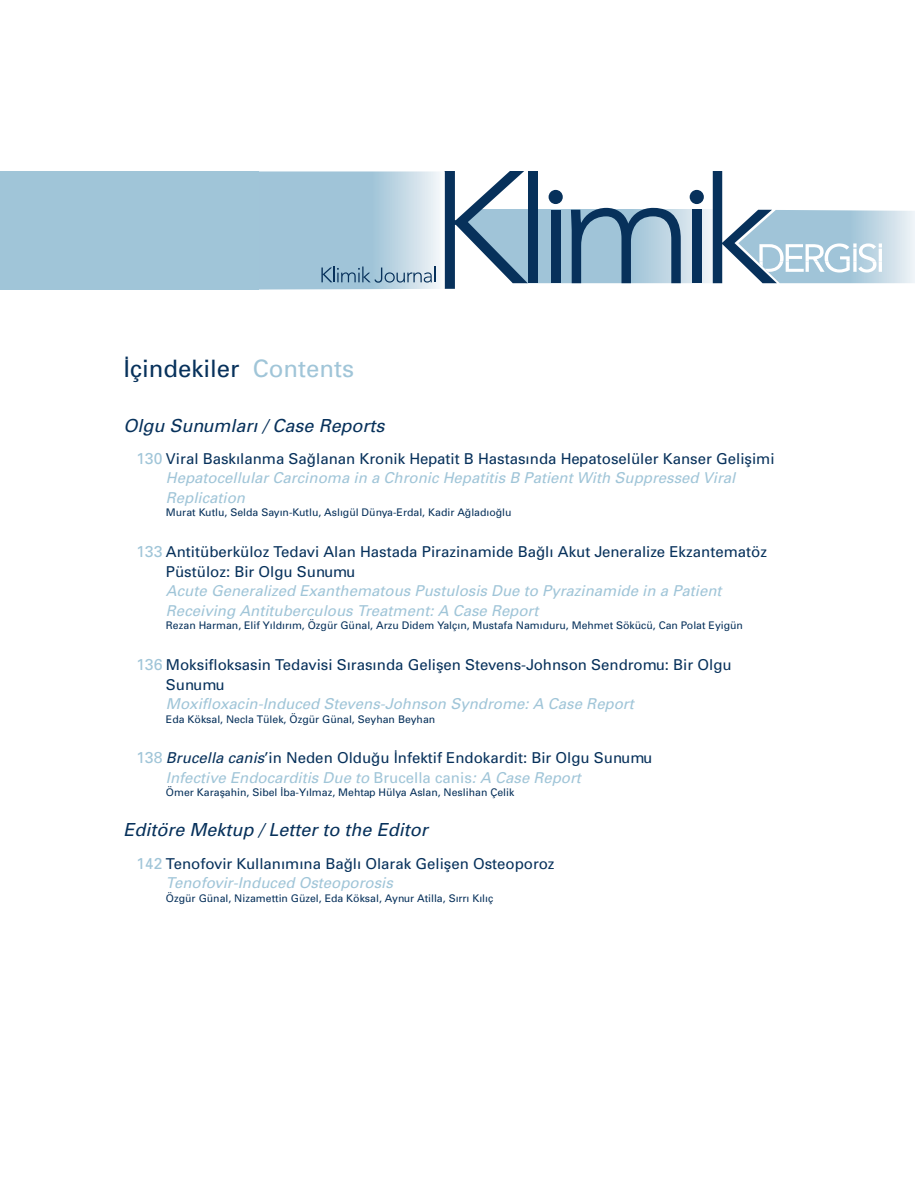
<style>
.page{position:relative;width:915px;height:1191px;background:#fff}
.page>*{position:absolute;margin:0;border:0;box-sizing:border-box;transform-origin:0 0}
.t1{font:24px "Univers Tr";color:#07315b}
.t2{font:18px "Univers Italic Tr";color:#07315b}
.t3{font:15px/19.5px "Univers Tr";color:#07315b}
.t4{font:15px/19.5px "Univers Italic Tr";color:#a0c5d8}
.t5{font:10.5px "Univers Tr";color:#07315b}
.s1{color:#a0c5d8}
.s2{font-size:15.75px;color:#a0c5d8}
.s3{font-family:"Univers Italic Tr"}
.s4{font-family:"Univers Tr"}
</style>
<div class="page">
<svg style="left:258px;top:171px;width:656px;height:118px"></svg>
<div style="left:0;top:171px;width:258px;height:118px;background:#a0c5d8"></div>
<h1 class="t1" style="left:123px;top:354px;width:232px">İçindekiler <span class="s1">Contents</span></h1>
<p class="t2" style="left:123px;top:414px;width:262px">Olgu Sunumları / Case Reports</p>
<p class="t3" style="left:136px;top:448px;width:639px"><span class="s2">130</span> Viral Baskılanma Sağlanan Kronik Hepatit B Hastasında Hepatoselüler Kanser Gelişimi</p>
<p class="t4" style="left:166px;top:468px;width:570px">Hepatocellular Carcinoma in a Chronic Hepatitis B Patient With Suppressed Viral<br>Replication</p>
<p class="t5" style="left:166px;top:506px;width:347px">Murat Kutlu, Selda Sayın-Kutlu, Aslıgül Dünya-Erdal, Kadir Ağladıoğlu</p>
<p class="t3" style="left:166px;top:542px;width:602px;text-indent:-30px"><span class="s2">133</span> Antitüberküloz Tedavi Alan Hastada Pirazinamide Bağlı Akut Jeneralize Ekzantematöz<br>Püstüloz: Bir Olgu Sunumu</p>
<p class="t4" style="left:166px;top:581px;width:557px">Acute Generalized Exanthematous Pustulosis Due to Pyrazinamide in a Patient<br>Receiving Antituberculous Treatment: A Case Report</p>
<p class="t5" style="left:166px;top:619px;width:578px">Rezan Harman, Elif Yıldırım, Özgür Günal, Arzu Didem Yalçın, Mustafa Namıduru, Mehmet Sökücü, Can Polat Eyigün</p>
<p class="t3" style="left:166px;top:654px;width:567px;text-indent:-30px"><span class="s2">136</span> Moksifloksasin Tedavisi Sırasında Gelişen Stevens-Johnson Sendromu: Bir Olgu<br>Sunumu</p>
<p class="t4" style="left:166px;top:693px;width:469px">Moxifloxacin-Induced Stevens-Johnson Syndrome: A Case Report</p>
<p class="t5" style="left:166px;top:712px;width:271px">Eda Köksal, Necla Tülek, Özgür Günal, Seyhan Beyhan</p>
<p class="t3" style="left:136px;top:748px;width:517px"><span class="s2">138</span> <span class="s3">Brucella canis</span>’in Neden Olduğu İnfektif Endokardit: Bir Olgu Sunumu</p>
<p class="t4" style="left:166px;top:767px;width:416px">Infective Endocarditis Due to <span class="s4">Brucella canis</span>: A Case Report</p>
<p class="t5" style="left:166px;top:786px;width:350px">Ömer Karaşahin, Sibel İba-Yılmaz, Mehtap Hülya Aslan, Neslihan Çelik</p>
<p class="t2" style="left:123px;top:818px;width:306px">Editöre Mektup / Letter to the Editor</p>
<p class="t3" style="left:136px;top:853px;width:420px"><span class="s2">142</span> Tenofovir Kullanımına Bağlı Olarak Gelişen Osteoporoz</p>
<p class="t4" style="left:166px;top:872px;width:228px">Tenofovir-Induced Osteoporosis</p>
<p class="t5" style="left:166px;top:891px;width:329px">Özgür Günal, Nizamettin Güzel, Eda Köksal, Aynur Atilla, Sırrı Kılıç</p>
</div>
